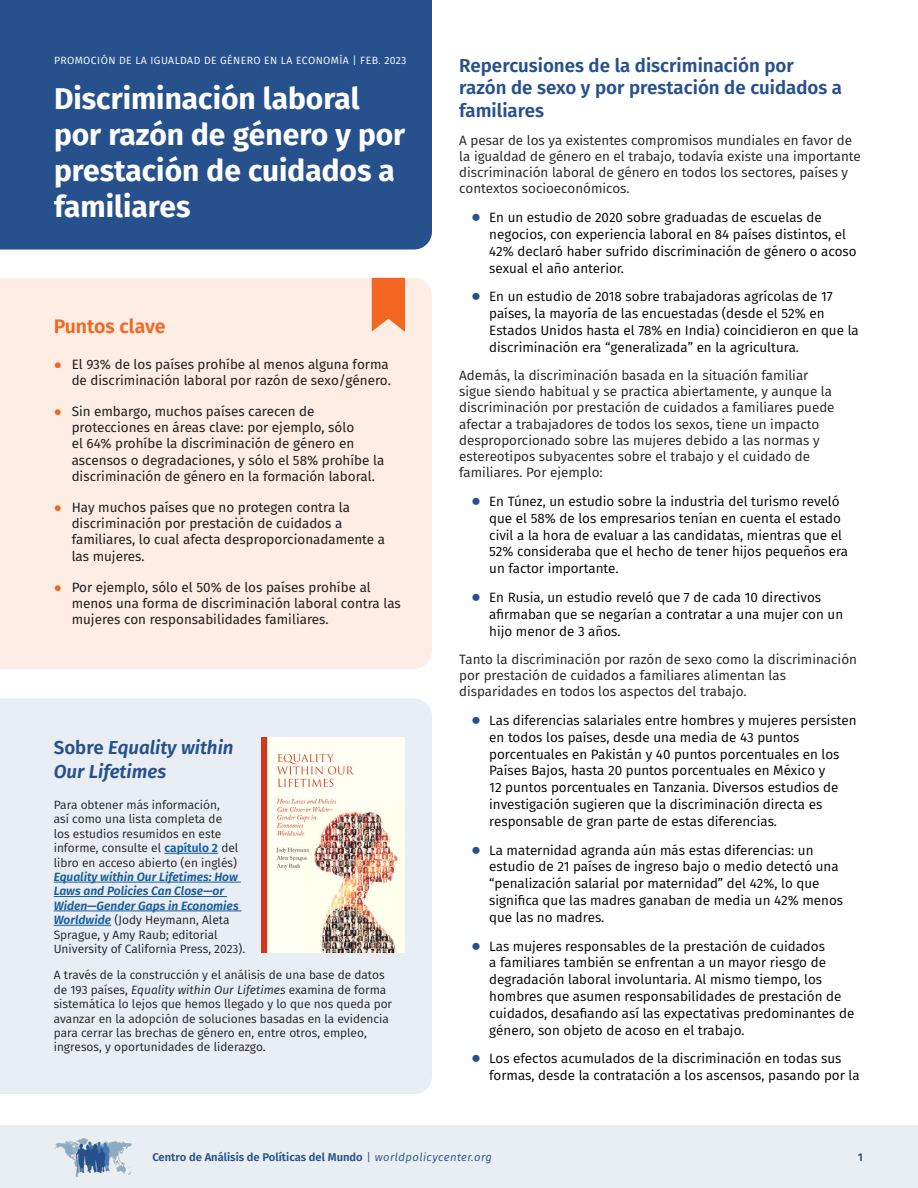
<style>
.page{position:relative;width:918px;height:1188px;background:#fff}
.page>*{position:absolute;margin:0;border:0;box-sizing:border-box;transform-origin:0 0}
.Fact_Sheet_Title{font:700 30px/36px "Fira Sans";color:#fff}
.Header_1{font:600 19.5px "Fira Sans";letter-spacing:-.005em;color:#f36621}
.Header_1-2{font:600 18.75px/22.5px "Fira Sans";color:#27518d}
.Header_1-3{font:italic 600 18.75px/24px "Fira Sans";color:#27518d}
.t1{font:13.5px/16.8px "Fira Sans";color:#000}
.t2{font:13.5px/16.2px "Fira Sans";color:#231f20}
.t3{font:13.5px/16.2px "Fira Sans";color:#231f20}
.t4{font:12px/14.4px "Fira Sans";color:#231f20}
.t5{font:600 11.25px "Fira Sans";color:#27518d}
.t6{font:10.5px "Fira Sans";letter-spacing:.04em;color:#fff}
.s1{font-family:"Arial";font-weight:700;color:#f36621}
.s2{font-style:normal}
.s3{font-weight:600;color:#175d9e}
.s4{font-weight:600;font-style:italic;color:#175d9e}
.s5{font-style:italic}
.s6{font-family:"Arial";font-weight:700;font-size:16.5px;color:#27518d}
.s7{font-weight:400}
.s8{font-weight:400;font-style:italic}
</style>
<div class="page">
<div style="left:0;top:1125px;width:918px;height:63px;background:#e8eef2"></div>
<img style="left:54px;top:1138px;width:78px;height:39px">
<div style="left:0;top:278px;width:432px;height:391px;background:#fdede4"></div>
<div style="left:0;top:0;width:432px;height:250px;background:#27518d"></div>
<div style="left:0;top:698px;width:432px;height:396px;background:#e8eef3"></div>
<hr style="left:164px;top:853px;width:54px;height:1px;background:#175d9e">
<hr style="left:54px;top:882px;width:187px;height:1px;background:#175d9e">
<hr style="left:54px;top:896px;width:173px;height:1px;background:#175d9e">
<hr style="left:54px;top:911px;width:187px;height:1px;background:#175d9e">
<hr style="left:54px;top:925px;width:57px;height:1px;background:#175d9e">
<img style="left:262px;top:738px;width:143px;height:214px">
<svg style="left:372px;top:278px;width:33px;height:54px;background:#f47639"></svg>
<p class="t6" style="left:54px;top:52px;width:354px">PROMOCIÓN DE LA IGUALDAD DE GÉNERO EN LA ECONOMÍA | FEB. 2023</p>
<p class="Fact_Sheet_Title" style="left:54px;top:79px;width:353px">Discriminación laboral por razón de género y por prestación de cuidados a familiares</p>
<p class="Header_1" style="left:54px;top:310px;width:113px">Puntos clave</p>
<p class="t3" style="left:54px;top:355px;width:339px;text-align:right"><span class="s1">●</span> El 93% de los países prohíbe al menos alguna forma de discriminación laboral por razón de sexo/género.</p>
<p class="t3" style="left:72px;top:403px;width:314px;text-indent:-18px"><span class="s1">●</span> Sin embargo, muchos países carecen de protecciones en áreas clave: por ejemplo, sólo<br>el 64% prohíbe la discriminación de género en ascensos o degradaciones, y sólo el 58% prohíbe la discriminación de género en la formación laboral.</p>
<p class="t3" style="left:72px;top:499px;width:315px;text-indent:-18px"><span class="s1">●</span> Hay muchos países que no protegen contra la discriminación por prestación de cuidados a familiares, lo cual afecta desproporcionadamente a las mujeres.</p>
<p class="t3" style="left:72px;top:579px;width:331px;text-indent:-18px"><span class="s1">●</span> Por ejemplo, sólo el 50% de los países prohíbe al menos una forma de discriminación laboral contra las mujeres con responsabilidades familiares.</p>
<p class="Header_1-3" style="left:54px;top:734px;width:181px"><span class="s2">Sobre</span> Equality within<br>Our Lifetimes</p>
<p class="t4" style="left:54px;top:797px;width:193px">Para obtener más información,<br>así como una lista completa de<br>los estudios resumidos en este informe, consulte el <span class="s3">capítulo 2</span> del libro en acceso abierto (en inglés)<br><span class="s4">Equality within Our Lifetimes: How<br>Laws and Policies Can Close—or<br>Widen—Gender Gaps in Economies<br>Worldwide</span> (Jody Heymann, Aleta<br>Sprague, y Amy Raub; editorial<br>University of California Press, 2023).</p>
<p class="t4" style="left:54px;top:968px;width:340px">A través de la construcción y el análisis de una base de datos de 193 países, <span class="s5">Equality within Our Lifetimes</span> examina de forma sistemática lo lejos que hemos llegado y lo que nos queda por avanzar en la adopción de soluciones basadas en la evidencia para cerrar las brechas de género en, entre otros, empleo, ingresos, y oportunidades de liderazgo.</p>
<p class="Header_1-2" style="left:459px;top:53px;width:384px">Repercusiones de la discriminación por razón de sexo y por prestación de cuidados a familiares</p>
<p class="t2" style="left:459px;top:132px;width:403px">A pesar de los ya existentes compromisos mundiales en favor de la igualdad de género en el trabajo, todavía existe una importante discriminación laboral de género en todos los sectores, países y contextos socioeconómicos.</p>
<p class="t1" style="left:489px;top:209px;width:369px;text-indent:-18px"><span class="s6">●</span> En un estudio de 2020 sobre graduadas de escuelas de negocios, con experiencia laboral en 84 países distintos, el 42% declaró haber sufrido discriminación de género o acoso sexual el año anterior.</p>
<p class="t1" style="left:489px;top:288px;width:371px;text-indent:-18px"><span class="s6">●</span> En un estudio de 2018 sobre trabajadoras agrícolas de 17 países, la mayoría de las encuestadas (desde el 52% en Estados Unidos hasta el 78% en India) coincidieron en que la discriminación era “generalizada” en la agricultura.</p>
<p class="t2" style="left:459px;top:367px;width:377px">Además, la discriminación basada en la situación familiar sigue siendo habitual y se practica abiertamente, y aunque la discriminación por prestación de cuidados a familiares puede afectar a trabajadores de todos los sexos, tiene un impacto desproporcionado sobre las mujeres debido a las normas y estereotipos subyacentes sobre el trabajo y el cuidado de familiares. Por ejemplo:</p>
<p class="t1" style="left:489px;top:493px;width:360px;text-indent:-18px"><span class="s6">●</span> En Túnez, un estudio sobre la industria del turismo reveló que el 58% de los empresarios tenían en cuenta el estado civil a la hora de evaluar a las candidatas, mientras que el 52% consideraba que el hecho de tener hijos pequeños era un factor importante.</p>
<p class="t1" style="left:489px;top:589px;width:355px;text-indent:-18px"><span class="s6">●</span> En Rusia, un estudio reveló que 7 de cada 10 directivos afirmaban que se negarían a contratar a una mujer con un hijo menor de 3 años.</p>
<p class="t2" style="left:459px;top:651px;width:399px">Tanto la discriminación por razón de sexo como la discriminación por prestación de cuidados a familiares alimentan las disparidades en todos los aspectos del trabajo.</p>
<p class="t1" style="left:489px;top:712px;width:369px;text-indent:-18px"><span class="s6">●</span> Las diferencias salariales entre hombres y mujeres persisten en todos los países, desde una media de 43 puntos porcentuales en Pakistán y 40 puntos porcentuales en los Países Bajos, hasta 20 puntos porcentuales en México y<br>12 puntos porcentuales en Tanzania. Diversos estudios de investigación sugieren que la discriminación directa es responsable de gran parte de estas diferencias.</p>
<p class="t1" style="left:489px;top:841px;width:355px;text-indent:-18px"><span class="s6">●</span> La maternidad agranda aún más estas diferencias: un estudio de 21 países de ingreso bajo o medio detectó una “penalización salarial por maternidad” del 42%, lo que significa que las madres ganaban de media un 42% menos que las no madres.</p>
<p class="t1" style="left:489px;top:937px;width:367px;text-indent:-18px"><span class="s6">●</span> Las mujeres responsables de la prestación de cuidados<br>a familiares también se enfrentan a un mayor riesgo de degradación laboral involuntaria. Al mismo tiempo, los hombres que asumen responsabilidades de prestación de cuidados, desafiando así las expectativas predominantes de género, son objeto de acoso en el trabajo.</p>
<p class="t1" style="left:489px;top:1050px;width:372px;text-indent:-18px"><span class="s6">●</span> Los efectos acumulados de la discriminación en todas sus formas, desde la contratación a los ascensos, pasando por la</p>
<p class="t5" style="left:152px;top:1148px;width:341px">Centro de Análisis de Políticas del Mundo <span class="s7">|</span> <span class="s8">worldpolicycenter.org</span></p>
<p class="t5" style="left:858px;top:1148px;width:7px">1</p>
</div>
